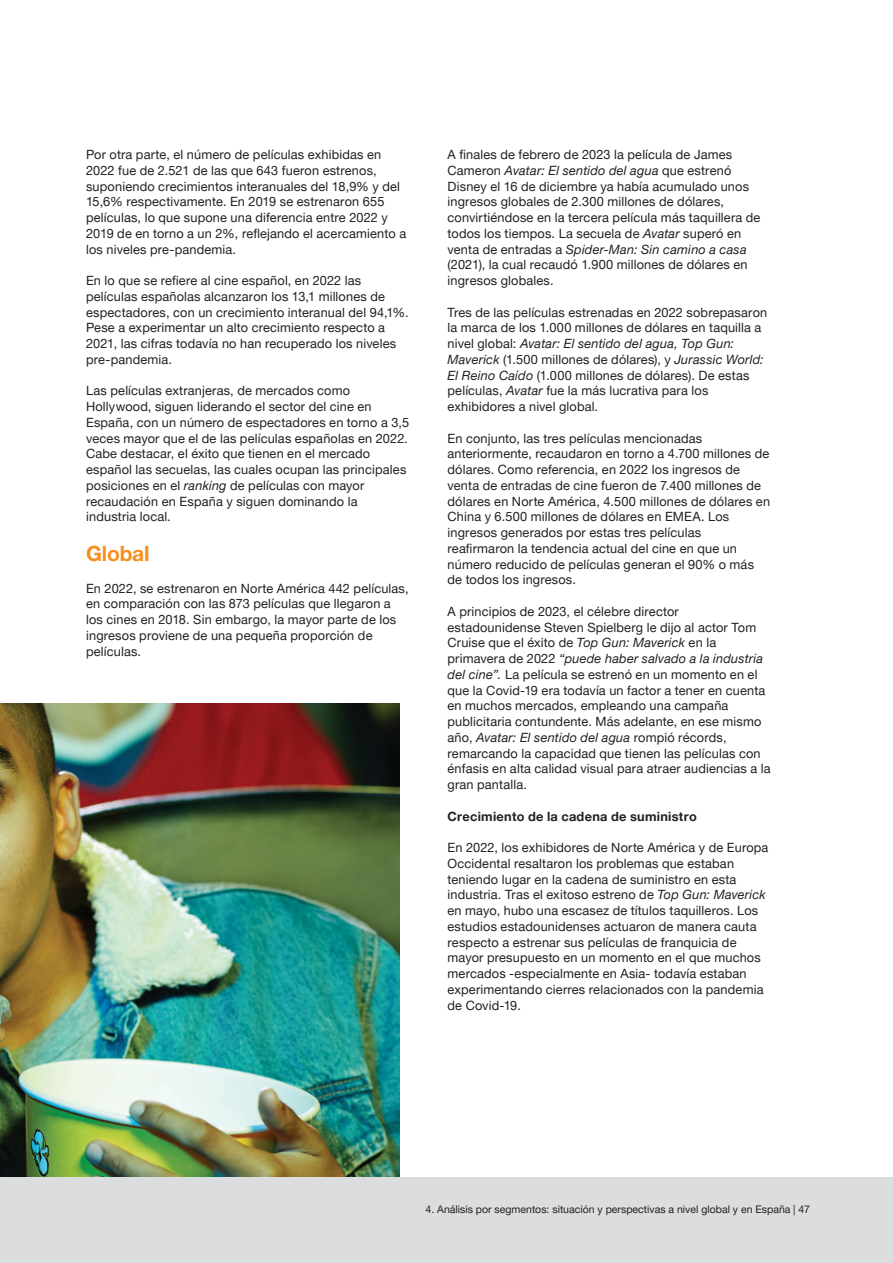
<style>
.page{position:relative;width:893px;height:1263px;background:#fff}
.page>*{position:absolute;margin:0;border:0;box-sizing:border-box;transform-origin:0 0}
.Texto_cuerpo{font:700 21px "Helvetica Neue LT Pro";letter-spacing:-.01em;color:#f68f1e}
.Texto_cuerpo-2{font:12.75px/15.8px "Helvetica Neue LT Pro";letter-spacing:.015em;color:#231f20}
.Texto_cuerpo-3{font:700 12.75px "Helvetica Neue LT Pro";letter-spacing:.02em;color:#231f20}
.t1{font:10.5px "Helvetica Neue LT Pro";color:#231f20}
.s1{font-style:italic}
</style>
<div class="page">
<img style="left:0;top:704px;width:400px;height:474px">
<div style="left:0;top:1178px;width:893px;height:85px;background:#dcdddf"></div>
<p class="Texto_cuerpo-2" style="left:86px;top:146px;width:322px">Por otra parte, el número de películas exhibidas en 2022 fue de 2.521 de las que 643 fueron estrenos, suponiendo crecimientos interanuales del 18,9% y del 15,6% respectivamente. En 2019 se estrenaron 655 películas, lo que supone una diferencia entre 2022 y 2019 de en torno a un 2%, reflejando el acercamiento a los niveles pre-pandemia.</p>
<p class="Texto_cuerpo-2" style="left:86px;top:272px;width:324px">En lo que se refiere al cine español, en 2022 las películas españolas alcanzaron los 13,1 millones de espectadores, con un crecimiento interanual del 94,1%.<br>Pese a experimentar un alto crecimiento respecto a 2021, las cifras todavía no han recuperado los niveles pre-pandemia.</p>
<p class="Texto_cuerpo-2" style="left:86px;top:383px;width:325px">Las películas extranjeras, de mercados como Hollywood, siguen liderando el sector del cine en España, con un número de espectadores en torno a 3,5 veces mayor que el de las películas españolas en 2022.<br>Cabe destacar, el éxito que tienen en el mercado español las secuelas, las cuales ocupan las principales posiciones en el <span class="s1">ranking</span> de películas con mayor recaudación en España y siguen dominando la industria local.</p>
<p class="Texto_cuerpo" style="left:86px;top:541px;width:65px">Global</p>
<p class="Texto_cuerpo-2" style="left:86px;top:580px;width:324px">En 2022, se estrenaron en Norte América 442 películas, en comparación con las 873 películas que llegaron a los cines en 2018. Sin embargo, la mayor parte de los ingresos proviene de una pequeña proporción de películas.</p>
<p class="Texto_cuerpo-2" style="left:448px;top:146px;width:314px">A finales de febrero de 2023 la película de James Cameron <span class="s1">Avatar: El sentido del agua</span> que estrenó Disney el 16 de diciembre ya había acumulado unos ingresos globales de 2.300 millones de dólares, convirtiéndose en la tercera película más taquillera de todos los tiempos. La secuela de <span class="s1">Avatar</span> superó en venta de entradas a <span class="s1">Spider-Man: Sin camino a casa </span>(2021), la cual recaudó 1.900 millones de dólares en ingresos globales.</p>
<p class="Texto_cuerpo-2" style="left:448px;top:304px;width:321px">Tres de las películas estrenadas en 2022 sobrepasaron la marca de los 1.000 millones de dólares en taquilla a nivel global: <span class="s1">Avatar: El sentido del agua, Top Gun:<br>Maverick</span> (1.500 millones de dólares), y <span class="s1">Jurassic World:<br>El Reino Caído</span> (1.000 millones de dólares). De estas películas, <span class="s1">Avatar</span> fue la más lucrativa para los exhibidores a nivel global.</p>
<p class="Texto_cuerpo-2" style="left:448px;top:430px;width:324px">En conjunto, las tres películas mencionadas anteriormente, recaudaron en torno a 4.700 millones de dólares. Como referencia, en 2022 los ingresos de venta de entradas de cine fueron de 7.400 millones de dólares en Norte América, 4.500 millones de dólares en China y 6.500 millones de dólares en EMEA. Los ingresos generados por estas tres películas reafirmaron la tendencia actual del cine en que un número reducido de películas generan el 90% o más de todos los ingresos.</p>
<p class="Texto_cuerpo-2" style="left:448px;top:603px;width:325px">A principios de 2023, el célebre director estadounidense Steven Spielberg le dijo al actor Tom Cruise que el éxito de <span class="s1">Top Gun: Maverick</span> en la primavera de 2022 <span class="s1">“puede haber salvado a la industria del cine”.</span> La película se estrenó en un momento en el que la Covid-19 era todavía un factor a tener en cuenta en muchos mercados, empleando una campaña publicitaria contundente. Más adelante, en ese mismo año, <span class="s1">Avatar: El sentido del agua</span> rompió récords, remarcando la capacidad que tienen las películas con énfasis en alta calidad visual para atraer audiencias a la gran pantalla.</p>
<p class="Texto_cuerpo-3" style="left:448px;top:808px;width:251px">Crecimiento de la cadena de suministro</p>
<p class="Texto_cuerpo-2" style="left:448px;top:839px;width:322px">En 2022, los exhibidores de Norte América y de Europa Occidental resaltaron los problemas que estaban teniendo lugar en la cadena de suministro en esta industria. Tras el exitoso estreno de <span class="s1">Top Gun: Maverick </span>en mayo, hubo una escasez de títulos taquilleros. Los estudios estadounidenses actuaron de manera cauta respecto a estrenar sus películas de franquicia de mayor presupuesto en un momento en el que muchos mercados -especialmente en Asia- todavía estaban experimentando cierres relacionados con la pandemia de Covid-19.</p>
<p class="t1" style="left:426px;top:1203px;width:386px">4. Análisis por segmentos: situación y perspectivas a nivel global y en España | 47</p>
</div>
